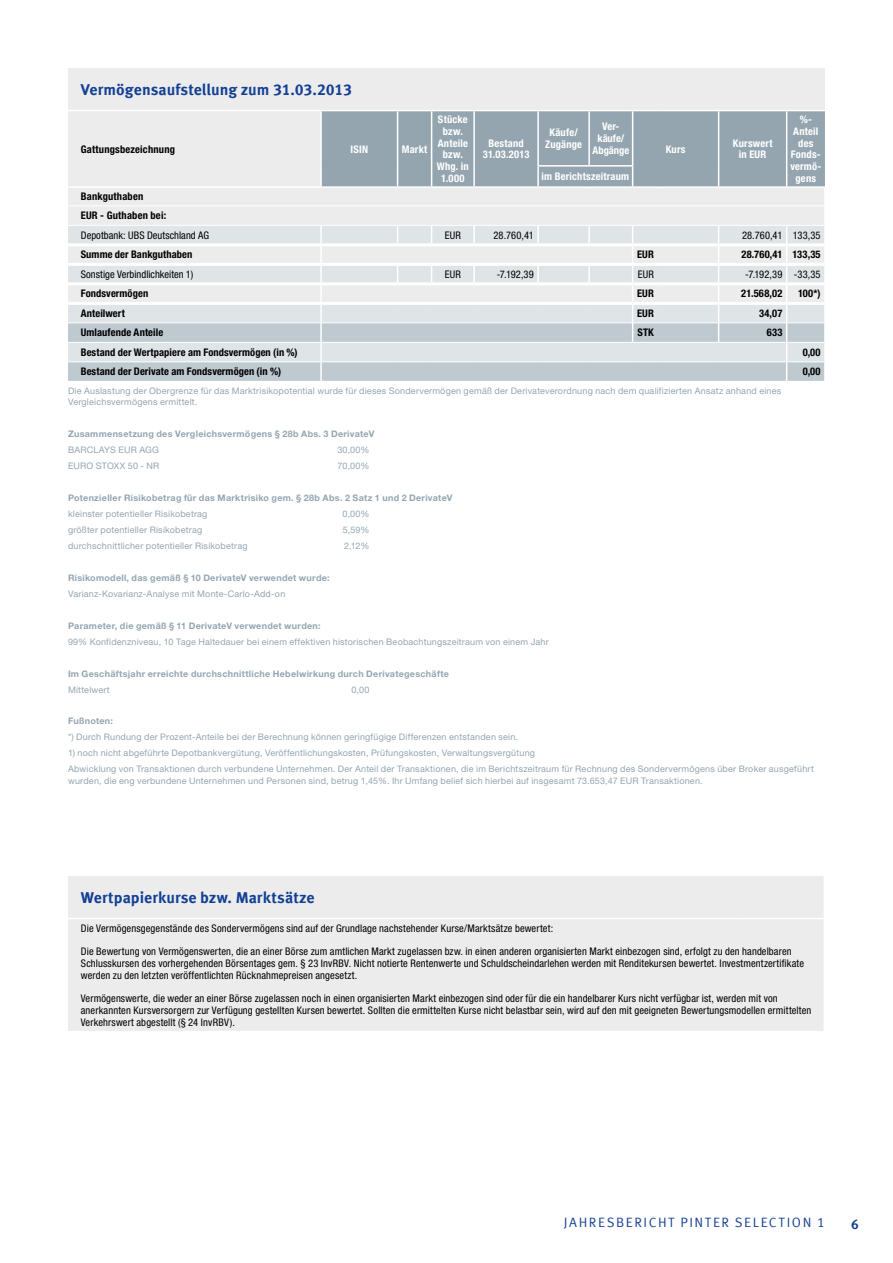
<style>
.page{position:relative;width:893px;height:1263px;background:#fff}
.page>*{position:absolute;margin:0;border:0;box-sizing:border-box;transform-origin:0 0}
.t1{font:700 15.75px "Meta Offc Pro";color:#134094}
.t2{font:13.5px "Meta Offc Pro Norm";letter-spacing:.12em;color:#134094}
.t3{font:700 13.5px "Meta Offc Pro";color:#134094}
.t4{font:condensed 10.5px/11.7px "Helvetica Neue LTW1 G";letter-spacing:.01em;color:#000}
.t5{font:700 condensed 10.5px/19.5px "Helvetica Neue LTW1 G";letter-spacing:.01em;color:#000}
.t6{font:700 condensed 10.5px/11.7px "Helvetica Neue LTW1 G";letter-spacing:.02em;color:#fff;text-align:center}
.t7{font:700 condensed 10.5px/11.7px "Helvetica Neue LTW1 G";letter-spacing:-.005em;color:#fff;text-align:center}
.t8{font:9px/11.7px "Helvetica Neue LTW1 G";letter-spacing:.02em;color:#94a5b0}
.t9{font:700 9px "Helvetica Neue LTW1 G";letter-spacing:.03em;color:#94a5b0}
</style>
<div class="page">
<div style="left:68px;top:68px;width:757px;height:42px;background:#ececed"></div>
<svg style="left:68px;top:110px;width:757px;height:271px;background:#d2d8dc"></svg>
<hr style="left:68px;top:243px;width:253px;height:3px;background:#fff">
<hr style="left:321px;top:243px;width:77px;height:3px;background:#fff">
<hr style="left:398px;top:243px;width:34px;height:3px;background:#fff">
<hr style="left:432px;top:243px;width:42px;height:3px;background:#fff">
<hr style="left:474px;top:243px;width:64px;height:3px;background:#fff">
<hr style="left:538px;top:243px;width:51px;height:3px;background:#fff">
<hr style="left:589px;top:243px;width:44px;height:3px;background:#fff">
<hr style="left:633px;top:243px;width:25px;height:3px;background:#fff">
<hr style="left:658px;top:243px;width:61px;height:3px;background:#fff">
<hr style="left:719px;top:243px;width:68px;height:3px;background:#fff">
<hr style="left:787px;top:243px;width:37px;height:3px;background:#fff">
<hr style="left:68px;top:282px;width:253px;height:3px;background:#fff">
<hr style="left:321px;top:282px;width:77px;height:3px;background:#fff">
<hr style="left:398px;top:282px;width:34px;height:3px;background:#fff">
<hr style="left:432px;top:282px;width:42px;height:3px;background:#fff">
<hr style="left:474px;top:282px;width:64px;height:3px;background:#fff">
<hr style="left:538px;top:282px;width:51px;height:3px;background:#fff">
<hr style="left:589px;top:282px;width:44px;height:3px;background:#fff">
<hr style="left:633px;top:282px;width:25px;height:3px;background:#fff">
<hr style="left:658px;top:282px;width:61px;height:3px;background:#fff">
<hr style="left:719px;top:282px;width:68px;height:3px;background:#fff">
<hr style="left:787px;top:282px;width:37px;height:3px;background:#fff">
<hr style="left:68px;top:263px;width:253px;height:3px;background:#fff">
<hr style="left:321px;top:263px;width:77px;height:3px;background:#fff">
<hr style="left:398px;top:263px;width:34px;height:3px;background:#fff">
<hr style="left:432px;top:263px;width:42px;height:3px;background:#fff">
<hr style="left:474px;top:263px;width:64px;height:3px;background:#fff">
<hr style="left:538px;top:263px;width:51px;height:3px;background:#fff">
<hr style="left:589px;top:263px;width:44px;height:3px;background:#fff">
<hr style="left:633px;top:263px;width:25px;height:3px;background:#fff">
<hr style="left:658px;top:263px;width:61px;height:3px;background:#fff">
<hr style="left:719px;top:263px;width:68px;height:3px;background:#fff">
<hr style="left:787px;top:263px;width:37px;height:3px;background:#fff">
<hr style="left:68px;top:302px;width:253px;height:3px;background:#fff">
<hr style="left:321px;top:302px;width:77px;height:3px;background:#fff">
<hr style="left:398px;top:302px;width:34px;height:3px;background:#fff">
<hr style="left:432px;top:302px;width:42px;height:3px;background:#fff">
<hr style="left:474px;top:302px;width:64px;height:3px;background:#fff">
<hr style="left:538px;top:302px;width:51px;height:3px;background:#fff">
<hr style="left:589px;top:302px;width:44px;height:3px;background:#fff">
<hr style="left:633px;top:302px;width:25px;height:3px;background:#fff">
<hr style="left:658px;top:302px;width:61px;height:3px;background:#fff">
<hr style="left:719px;top:302px;width:68px;height:3px;background:#fff">
<hr style="left:787px;top:302px;width:37px;height:3px;background:#fff">
<div style="left:68px;top:876px;width:755px;height:155px;background:#ececed"></div>
<hr style="left:68px;top:918px;width:156px;height:1px;background:#fff">
<hr style="left:224px;top:918px;width:285px;height:1px;background:#fff">
<hr style="left:509px;top:918px;width:144px;height:1px;background:#fff">
<hr style="left:653px;top:918px;width:85px;height:1px;background:#fff">
<hr style="left:738px;top:918px;width:85px;height:1px;background:#fff">
<h1 class="t1" style="left:81px;top:78px;width:273px">Vermögensaufstellung zum 31.03.2013</h1>
<p class="t5" style="left:81px;top:139px;width:96px">Gattungsbezeichnung</p>
<p class="t6" style="left:351px;top:143px;width:19px">ISIN</p>
<p class="t6" style="left:402px;top:143px;width:27px">Markt</p>
<p class="t6" style="left:437px;top:114px;width:34px">Stücke bzw.<br>Anteile bzw.<br>Whg. in<br>1.000</p>
<p class="t6" style="left:483px;top:137px;width:48px">Bestand<br>31.03.2013</p>
<p class="t6" style="left:545px;top:127px;width:38px">Käufe/<br>Zugänge</p>
<p class="t7" style="left:593px;top:121px;width:38px">Ver&shy;käufe/<br>Abgänge</p>
<p class="t6" style="left:666px;top:143px;width:21px">Kurs</p>
<p class="t6" style="left:733px;top:137px;width:41px">Kurswert in EUR</p>
<p class="t6" style="left:790px;top:114px;width:32px">%-<br>Anteil des<br>Fonds&shy;vermö-</p>
<p class="t6" style="left:542px;top:171px;width:89px">im Berichtszeitraum</p>
<p class="t6" style="left:795px;top:172px;width:22px">gens</p>
<p class="t5" style="left:81px;top:186px;width:87px">Bankguthaben<br>EUR - Guthaben bei:</p>
<p class="t4" style="left:81px;top:229px;width:130px">Depotbank: UBS Deutschland AG</p>
<p class="t4" style="left:445px;top:229px;width:18px">EUR</p>
<p class="t4" style="left:493px;top:229px;width:42px">28.760,41</p>
<p class="t4" style="left:742px;top:229px;width:80px">28.760,41 133,35</p>
<p class="t5" style="left:81px;top:245px;width:113px">Summe der Bankguthaben</p>
<p class="t5" style="left:637px;top:245px;width:18px">EUR</p>
<p class="t5" style="left:741px;top:245px;width:81px">28.760,41 133,35</p>
<p class="t4" style="left:81px;top:268px;width:114px">Sonstige Verbindlichkeiten 1)</p>
<p class="t4" style="left:445px;top:268px;width:18px">EUR</p>
<p class="t4" style="left:497px;top:268px;width:39px">-7.192,39</p>
<p class="t4" style="left:638px;top:268px;width:18px">EUR</p>
<p class="t4" style="left:745px;top:268px;width:77px">-7.192,39 -33,35</p>
<p class="t5" style="left:81px;top:284px;width:69px">Fondsvermögen</p>
<p class="t5" style="left:637px;top:284px;width:18px">EUR</p>
<p class="t5" style="left:741px;top:284px;width:43px">21.568,02</p>
<p class="t5" style="left:798px;top:284px;width:24px">100*)</p>
<p class="t5" style="left:81px;top:303px;width:46px">Anteilwert</p>
<p class="t5" style="left:637px;top:303px;width:18px">EUR</p>
<p class="t5" style="left:759px;top:303px;width:25px">34,07</p>
<p class="t5" style="left:81px;top:323px;width:84px">Umlaufende Anteile</p>
<p class="t5" style="left:637px;top:323px;width:18px">STK</p>
<p class="t5" style="left:767px;top:323px;width:17px">633</p>
<p class="t5" style="left:81px;top:342px;width:218px">Bestand der Wertpapiere am Fondsvermögen (in %)</p>
<p class="t5" style="left:803px;top:342px;width:19px">0,00</p>
<p class="t5" style="left:81px;top:362px;width:202px">Bestand der Derivate am Fondsvermögen (in %)</p>
<p class="t5" style="left:803px;top:362px;width:19px">0,00</p>
<p class="t8" style="left:68px;top:385px;width:715px">Die Auslastung der Obergrenze für das Marktrisikopotential wurde für dieses Sondervermögen gemäß der Derivateverordnung nach dem qualifizierten Ansatz anhand eines<br>Vergleichsvermögens ermittelt.</p>
<p class="t9" style="left:68px;top:429px;width:308px">Zusammensetzung des Vergleichsvermögens § 28b Abs. 3 DerivateV</p>
<p class="t8" style="left:68px;top:444px;width:93px">BARCLAYS EUR AGG</p>
<p class="t8" style="left:337px;top:444px;width:34px">30,00%</p>
<p class="t8" style="left:68px;top:460px;width:93px">EURO STOXX 50 - NR</p>
<p class="t8" style="left:338px;top:460px;width:33px">70,00%</p>
<p class="t9" style="left:68px;top:492px;width:386px">Potenzieller Risikobetrag für das Marktrisiko gem. § 28b Abs. 2 Satz 1 und 2 DerivateV</p>
<p class="t8" style="left:68px;top:508px;width:141px">kleinster potentieller Risikobetrag</p>
<p class="t8" style="left:343px;top:508px;width:28px">0,00%</p>
<p class="t8" style="left:68px;top:524px;width:136px">größter potentieller Risikobetrag</p>
<p class="t8" style="left:343px;top:524px;width:28px">5,59%</p>
<p class="t8" style="left:68px;top:540px;width:181px">durchschnittlicher potentieller Risikobetrag</p>
<p class="t8" style="left:344px;top:540px;width:27px">2,12%</p>
<p class="t9" style="left:68px;top:572px;width:263px">Risikomodell, das gemäß § 10 DerivateV verwendet wurde:</p>
<p class="t8" style="left:68px;top:588px;width:219px">Varianz-Kovarianz-Analyse mit Monte-Carlo-Add-on</p>
<p class="t9" style="left:68px;top:620px;width:254px">Parameter, die gemäß § 11 DerivateV verwendet wurden:</p>
<p class="t8" style="left:68px;top:635px;width:482px">99% Konfidenzniveau, 10 Tage Haltedauer bei einem effektiven historischen Beobachtungszeitraum von einem Jahr</p>
<p class="t9" style="left:68px;top:668px;width:383px">Im Geschäftsjahr erreichte durchschnittliche Hebelwirkung durch Derivategeschäfte</p>
<p class="t8" style="left:68px;top:683px;width:43px">Mittelwert</p>
<p class="t8" style="left:352px;top:683px;width:19px">0,00</p>
<p class="t9" style="left:68px;top:716px;width:46px">Fußnoten:</p>
<p class="t8" style="left:68px;top:731px;width:452px">*) Durch Rundung der Prozent-Anteile bei der Berechnung können geringfügige Differenzen entstanden sein.</p>
<p class="t8" style="left:68px;top:745px;width:747px;line-height:15.9px">1) noch nicht abgeführte Depotbankvergütung, Veröffentlichungskosten, Prüfungskosten, Verwaltungsvergütung<br>Abwicklung von Transaktionen durch verbundene Unternehmen. Der Anteil der Transaktionen, die im Berichtszeitraum für Rechnung des Sondervermögens über Broker ausgeführt</p>
<p class="t8" style="left:68px;top:775px;width:636px">wurden, die eng verbundene Unternehmen und Personen sind, betrug 1,45%. Ihr Umfang belief sich hierbei auf insgesamt 73.653,47 EUR Transaktionen.</p>
<h1 class="t1" style="left:81px;top:885px;width:235px">Wertpapierkurse bzw. Marktsätze</h1>
<p class="t4" style="left:81px;top:922px;width:474px">Die Vermögensgegenstände des Sondervermögens sind auf der Grundlage nachstehender Kurse/Marktsätze bewertet:</p>
<p class="t4" style="left:81px;top:946px;width:725px">Die Bewertung von Vermögenswerten, die an einer Börse zum amtlichen Markt zugelassen bzw. in einen anderen organisierten Markt einbezogen sind, erfolgt zu den handelbaren<br>Schlusskursen des vorhergehenden Börsentages gem. § 23 InvRBV. Nicht notierte Rentenwerte und Schuldscheindarlehen werden mit Renditekursen bewertet. Investmentzertifikate werden zu den letzten veröffentlichten Rücknahmepreisen angesetzt.</p>
<p class="t4" style="left:81px;top:993px;width:732px">Vermögenswerte, die weder an einer Börse zugelassen noch in einen organisierten Markt einbezogen sind oder für die ein handelbarer Kurs nicht verfügbar ist, werden mit von anerkannten Kursversorgern zur Verfügung gestellten Kursen bewertet. Sollten die ermittelten Kurse nicht belastbar sein, wird auf den mit geeigneten Bewertungsmodellen ermittelten<br>Verkehrswert abgestellt (§ 24 InvRBV).</p>
<h2 class="t2" style="left:564px;top:1211px;width:35px">JAHRES</h2>
<h2 class="t2" style="left:616px;top:1211px;width:210px">BERICHT PINTER SELECTION 1</h2>
<h2 class="t3" style="left:851px;top:1214px;width:9px">6</h2>
</div>
